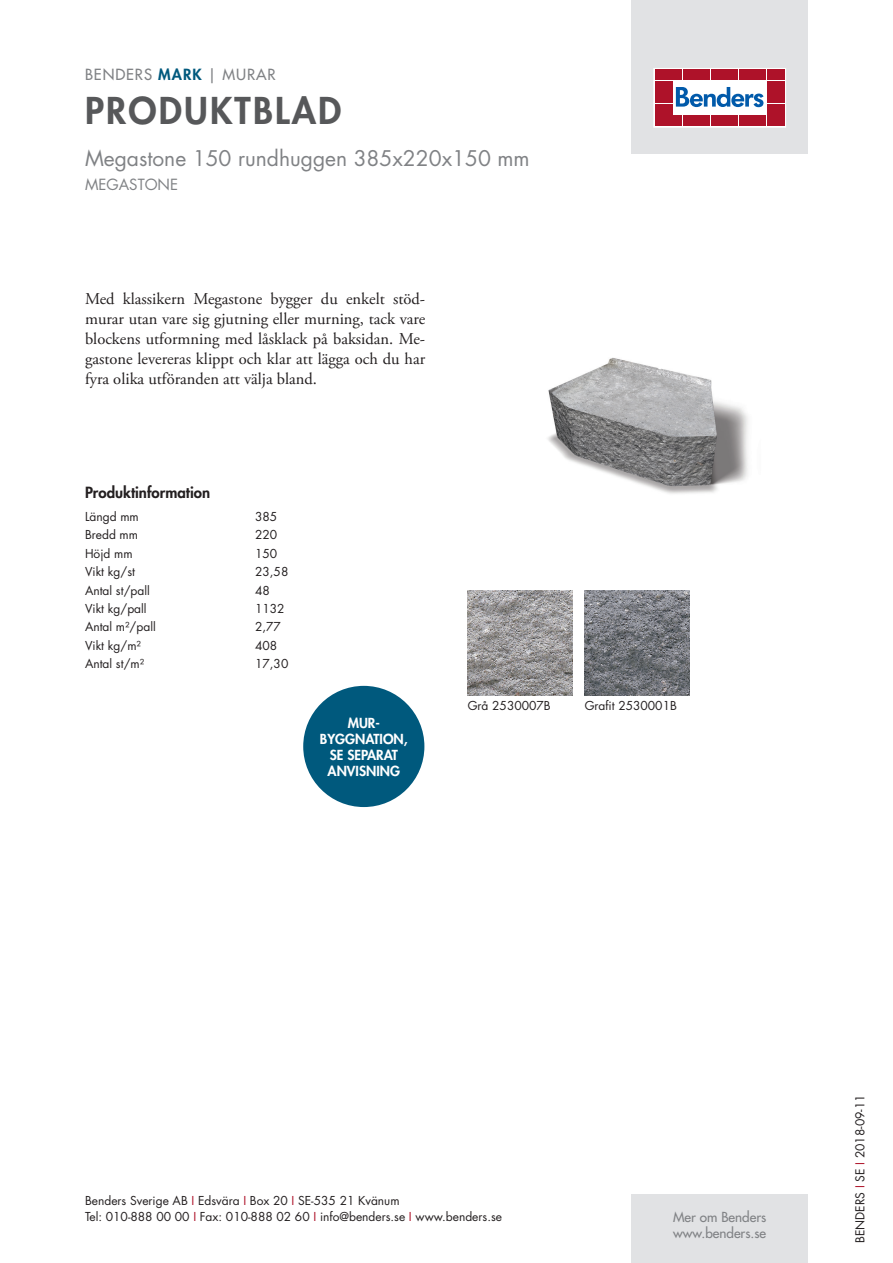
<style>
.page{position:relative;width:893px;height:1263px;background:#fff}
.page>*{position:absolute;margin:0;border:0;box-sizing:border-box;transform-origin:0 0}
.t1{font:800 36px "Futura Std";letter-spacing:.06em;color:#57585a}
.t2{font:21px "Futura Std";color:#808285}
.t3{font:16.5px/19.8px "Adobe Garamond Pro";color:#231f20;text-align:justify}
.t4{font:800 15px "Futura Std";color:#231f20}
.t5{font:500 15px "Futura Std";letter-spacing:.06em;color:#808285}
.t6{font:15px "Futura Std";color:#808285}
.t7{font:800 13.5px/16.2px "Futura Std";color:#fff;text-align:center}
.t8{font:500 13.5px/16.2px "Futura Std";color:#808285}
.t9{font:12px/16.5px "Futura Std";color:#231f20}
.s1{font-weight:800;color:#00597d}
.s2{color:#ae1229}
</style>
<div class="page">
<div style="left:631px;top:0;width:177px;height:153px;background:#e1e2e4"></div>
<div style="left:631px;top:1195px;width:177px;height:68px;background:#e1e2e4"></div>
<svg style="left:656px;top:70px;width:128px;height:55px;background:#ebc6cb"></svg>
<div style="left:654px;top:68px;width:132px;height:59px;border:1px solid #fff"></div>
<div style="left:655px;top:70px;width:8px;height:10px;background:#ae1229"></div>
<div style="left:664px;top:70px;width:8px;height:10px;background:#ae1229"></div>
<div style="left:655px;top:81px;width:8px;height:10px;background:#ae1229"></div>
<div style="left:664px;top:81px;width:8px;height:10px;background:#ae1229"></div>
<div style="left:655px;top:93px;width:8px;height:10px;background:#ae1229"></div>
<div style="left:664px;top:93px;width:8px;height:10px;background:#ae1229"></div>
<div style="left:655px;top:104px;width:8px;height:11px;background:#ae1229"></div>
<div style="left:664px;top:104px;width:8px;height:11px;background:#ae1229"></div>
<div style="left:655px;top:116px;width:8px;height:10px;background:#ae1229"></div>
<div style="left:664px;top:116px;width:8px;height:10px;background:#ae1229"></div>
<div style="left:674px;top:70px;width:8px;height:10px;background:#ae1229"></div>
<div style="left:683px;top:70px;width:8px;height:10px;background:#ae1229"></div>
<div style="left:692px;top:70px;width:8px;height:10px;background:#ae1229"></div>
<div style="left:702px;top:70px;width:8px;height:10px;background:#ae1229"></div>
<div style="left:711px;top:70px;width:8px;height:10px;background:#ae1229"></div>
<div style="left:720px;top:70px;width:8px;height:10px;background:#ae1229"></div>
<div style="left:730px;top:70px;width:8px;height:10px;background:#ae1229"></div>
<div style="left:739px;top:70px;width:8px;height:10px;background:#ae1229"></div>
<div style="left:748px;top:70px;width:8px;height:10px;background:#ae1229"></div>
<div style="left:758px;top:70px;width:8px;height:10px;background:#ae1229"></div>
<div style="left:674px;top:116px;width:8px;height:10px;background:#ae1229"></div>
<div style="left:683px;top:116px;width:8px;height:10px;background:#ae1229"></div>
<div style="left:692px;top:116px;width:8px;height:10px;background:#ae1229"></div>
<div style="left:702px;top:116px;width:8px;height:10px;background:#ae1229"></div>
<div style="left:711px;top:116px;width:8px;height:10px;background:#ae1229"></div>
<div style="left:720px;top:116px;width:8px;height:10px;background:#ae1229"></div>
<div style="left:730px;top:116px;width:8px;height:10px;background:#ae1229"></div>
<div style="left:739px;top:116px;width:8px;height:10px;background:#ae1229"></div>
<div style="left:748px;top:116px;width:8px;height:10px;background:#ae1229"></div>
<div style="left:758px;top:116px;width:8px;height:10px;background:#ae1229"></div>
<div style="left:767px;top:70px;width:8px;height:10px;background:#ae1229"></div>
<div style="left:776px;top:70px;width:8px;height:10px;background:#ae1229"></div>
<div style="left:767px;top:81px;width:8px;height:10px;background:#ae1229"></div>
<div style="left:776px;top:81px;width:8px;height:10px;background:#ae1229"></div>
<div style="left:767px;top:93px;width:8px;height:10px;background:#ae1229"></div>
<div style="left:776px;top:93px;width:8px;height:10px;background:#ae1229"></div>
<div style="left:767px;top:104px;width:8px;height:11px;background:#ae1229"></div>
<div style="left:776px;top:104px;width:8px;height:11px;background:#ae1229"></div>
<div style="left:767px;top:116px;width:8px;height:10px;background:#ae1229"></div>
<div style="left:776px;top:116px;width:8px;height:10px;background:#ae1229"></div>
<svg style="left:676px;top:87px;width:87px;height:20px;background:#8ab3d7"></svg>
<div style="left:303px;top:686px;width:121px;height:121px;background:#00597d;border-radius:50%"></div>
<img style="left:548px;top:357px;width:200px;height:137px">
<img style="left:468px;top:590px;width:105px;height:105px">
<img style="left:585px;top:590px;width:105px;height:105px">
<p class="t5" style="left:85px;top:65px;width:192px">BENDERS <span class="s1">MARK</span> | MURAR</p>
<h1 class="t1" style="left:85px;top:87px;width:258px">PRODUKTBLAD</h1>
<h2 class="t2" style="left:85px;top:144px;width:446px">Megastone 150 rundhuggen 385x220x150 mm</h2>
<p class="t6" style="left:85px;top:175px;width:95px">MEGASTONE</p>
<p class="t3" style="left:85px;top:290px;width:342px">Med klassikern Megastone bygger du enkelt stöd&shy;murar utan vare sig gjutning eller murning, tack vare blockens utformning med låsklack på baksidan. Me&shy;gastone levereras klippt och klar att lägga och du har fyra olika utföranden att välja bland.</p>
<p class="t4" style="left:85px;top:483px;width:127px">Produktinformation</p>
<p class="t9" style="left:85px;top:508px;width:55px">Längd mm</p>
<p class="t9" style="left:255px;top:508px;width:24px">385</p>
<p class="t9" style="left:85px;top:527px;width:55px">Bredd mm</p>
<p class="t9" style="left:255px;top:527px;width:24px">220</p>
<p class="t9" style="left:85px;top:545px;width:49px">Höjd mm</p>
<p class="t9" style="left:255px;top:545px;width:24px">150</p>
<p class="t9" style="left:85px;top:563px;width:51px">Vikt kg/st</p>
<p class="t9" style="left:255px;top:563px;width:35px">23,58</p>
<p class="t9" style="left:85px;top:582px;width:66px">Antal st/pall</p>
<p class="t9" style="left:255px;top:582px;width:16px">48</p>
<p class="t9" style="left:85px;top:600px;width:63px">Vikt kg/pall</p>
<p class="t9" style="left:255px;top:600px;width:31px">1132</p>
<p class="t9" style="left:85px;top:619px;width:72px">Antal m²/pall</p>
<p class="t9" style="left:255px;top:619px;width:27px">2,77</p>
<p class="t9" style="left:85px;top:637px;width:57px">Vikt kg/m²</p>
<p class="t9" style="left:255px;top:637px;width:24px">408</p>
<p class="t9" style="left:85px;top:656px;width:61px">Antal st/m²</p>
<p class="t9" style="left:255px;top:656px;width:35px">17,30</p>
<p class="t7" style="left:320px;top:714px;width:89px">MUR-<br>BYGGNATION,<br>SE SEPARAT<br>ANVISNING</p>
<p class="t9" style="left:468px;top:697px;width:85px">Grå 2530007B</p>
<p class="t9" style="left:585px;top:697px;width:94px">Grafit 2530001B</p>
<p class="t9" style="left:85px;top:1192px;width:418px">Benders Sverige AB <span class="s2">I</span> Edsvära <span class="s2">I</span> Box 20 <span class="s2">I</span> SE-535 21 Kvänum<br>Tel: 010-888 00 00 <span class="s2">I</span> Fax: 010-888 02 60 <span class="s2">I</span> info@benders.se <span class="s2">I</span> www.benders.se</p>
<p class="t8" style="left:673px;top:1209px;width:95px">Mer om Benders www.benders.se</p>
<p class="t9" style="left:852px;top:1243px;width:150px;rotate:-90deg">BENDERS <span class="s2">I</span> SE <span class="s2">I</span> 2018-09-11</p>
</div>
